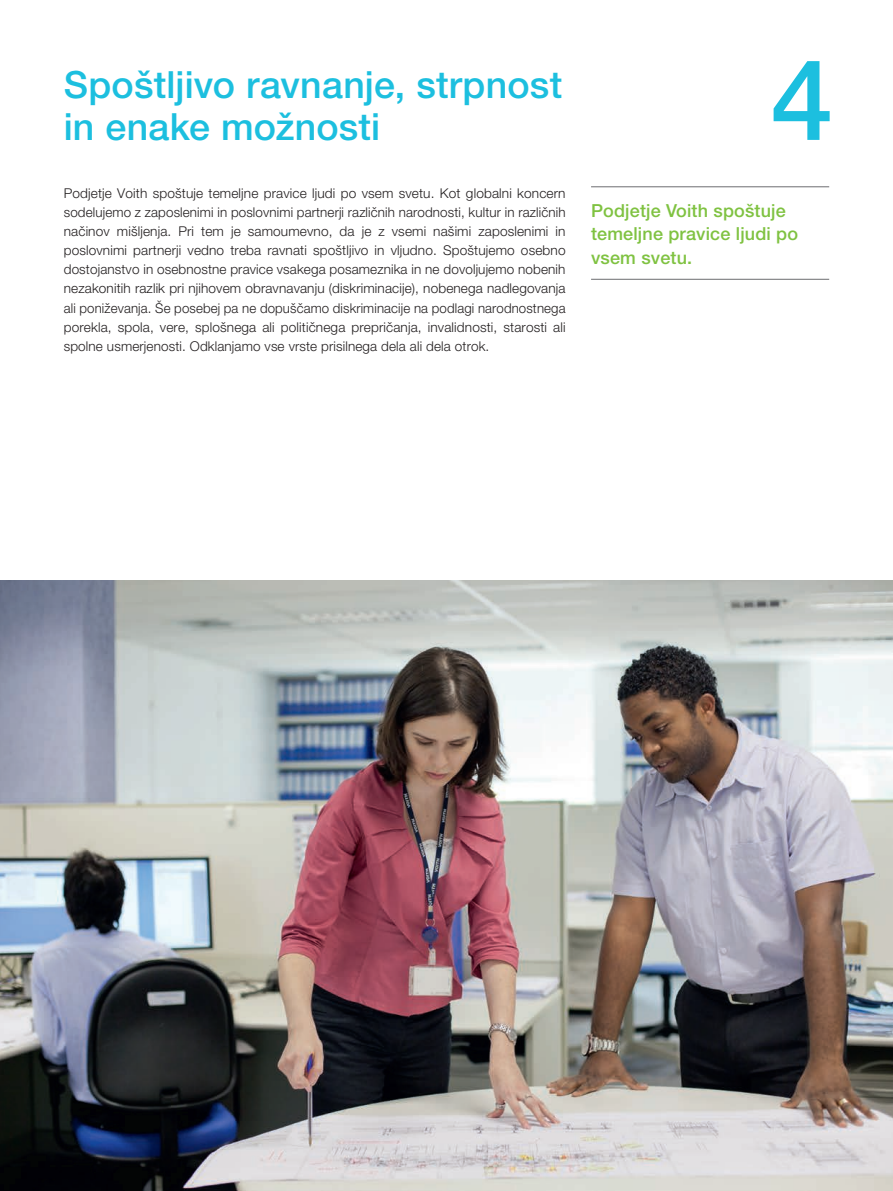
<style>
.page{position:relative;width:893px;height:1191px;background:#fff}
.page>*{position:absolute;margin:0;border:0;box-sizing:border-box;transform-origin:0 0}
.t1{font:500 112.5px "Helvetica Neue LT Pro";color:#1cbfdf}
.t2{font:500 37.5px/41.2px "Helvetica Neue LT Pro";letter-spacing:.005em;color:#1cbfdf}
.t3{font:500 18px/23.5px "Helvetica Neue LT Pro";letter-spacing:.01em;color:#7fc241}
.t4{font:300 13.5px/19.2px "Helvetica Neue LT Pro";letter-spacing:.01em;color:#231f20;text-align:justify}
</style>
<div class="page">
<img style="left:0;top:580px;width:893px;height:611px">
<hr style="left:591px;top:186px;width:238px;height:1px;background:#6c6d70">
<hr style="left:591px;top:279px;width:238px;height:1px;background:#6c6d70">
<h2 class="t2" style="left:64px;top:64px;width:500px">Spoštljivo ravnanje, strpnost in enake možnosti</h2>
<p class="t4" style="left:64px;top:183px;width:503px">Podjetje Voith spoštuje temeljne pravice ljudi po vsem svetu. Kot globalni koncern sodelujemo z zaposlenimi in poslovnimi partnerji različnih narodnosti, kultur in različnih načinov mišljenja. Pri tem je samoumevno, da je z vsemi našimi zaposlenimi in poslovnimi partnerji vedno treba ravnati spoštljivo in vljudno. Spoštujemo osebno dostojanstvo in osebnostne pravice vsakega posameznika in ne dovoljujemo nobenih nezakonitih razlik pri njihovem obravnavanju (diskriminacije), nobenega nadlegovanja ali poniževanja. Še posebej pa ne dopuščamo diskriminacije na podlagi narodnostnega porekla, spola, vere, splošnega ali političnega prepričanja, invalidnosti, starosti ali spolne usmerjenosti. Odklanjamo vse vrste prisilnega dela ali dela otrok.</p>
<h1 class="t1" style="left:771px;top:33px;width:64px">4</h1>
<h3 class="t3" style="left:591px;top:199px;width:209px">Podjetje Voith spoštuje temeljne pravice ljudi po vsem svetu.</h3>
</div>
